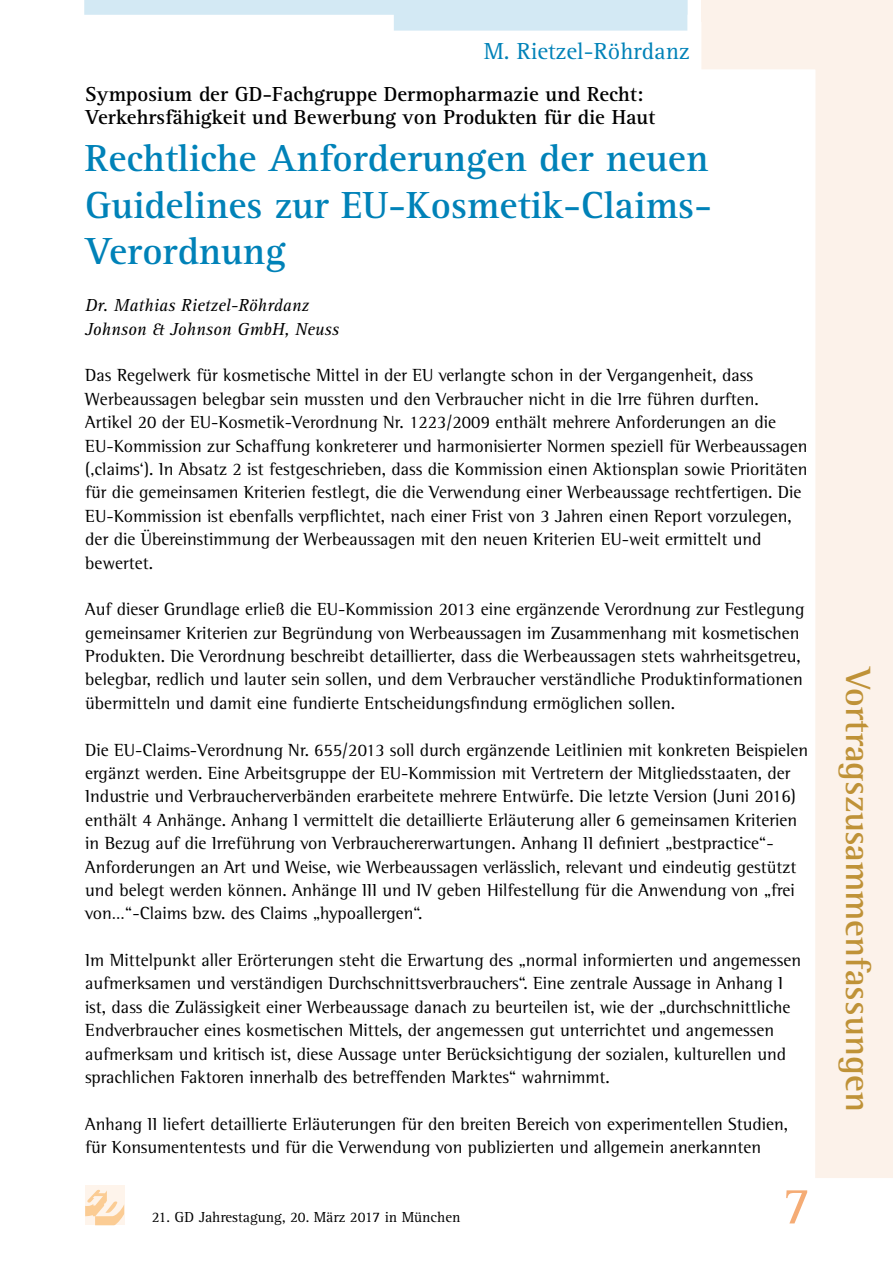
<style>
.page{position:relative;width:893px;height:1263px;background:#fff}
.page>*{position:absolute;margin:0;border:0;box-sizing:border-box;transform-origin:0 0}
.t1{font:54px "Agfa Rotis Serif";color:#f5ac75}
.t2{font:700 39px/46.8px "Agfa Rotis Serif";color:#0082b8;text-align:justify}
.t3{font:700 36px "Agfa Rotis Semi Serif";color:#bf9237}
.t4{font:24px "Agfa Rotis Serif";color:#0082b8}
.t5{font:700 21px/23.4px "Agfa Rotis Serif";color:#000}
.t6{font:18px/23.4px "Agfa Rotis Semi Serif";color:#000}
.t7{font:italic 18px/23.4px "Agfa Rotis Serif";color:#000}
.t8{font:15px "Agfa Rotis Serif";color:#000}
</style>
<div class="page">
<svg style="left:701px;top:21px;width:192px;height:1157px"></svg>
<div style="left:85px;top:1186px;width:39px;height:39px;background:#fef4eb"></div>
<svg style="left:85px;top:1189px;width:39px;height:36px"></svg>
<svg style="left:84px;top:0;width:603px;height:31px"></svg>
<div style="left:701px;top:0;width:192px;height:21px;background:#fcf2ea"></div>
<h3 class="t4" style="left:484px;top:37px;width:207px">M. Rietzel-Röhrdanz</h3>
<p class="t5" style="left:85px;top:83px;width:571px">Symposium der GD-Fachgruppe Dermopharmazie und Recht:<br>Verkehrsfähigkeit und Bewerbung von Produkten für die Haut</p>
<h2 class="t2" style="left:85px;top:135px;width:628px">Rechtliche Anforderungen der neuen Guidelines zur EU-Kosmetik-Claims-Verordnung</h2>
<p class="t7" style="left:85px;top:294px;width:255px">Dr. Mathias Rietzel-Röhrdanz<br>Johnson &amp; Johnson GmbH, Neuss</p>
<p class="t6" style="left:85px;top:364px;width:724px">Das Regelwerk für kosmetische Mittel in der EU verlangte schon in der Vergangenheit, dass Werbeaussagen belegbar sein mussten und den Verbraucher nicht in die Irre führen durften.<br>Artikel 20 der EU-Kosmetik-Verordnung Nr. 1223/2009 enthält mehrere Anforderungen an die EU-Kommission zur Schaffung konkreterer und harmonisierter Normen speziell für Werbeaussagen (‚claims‘). In Absatz 2 ist festgeschrieben, dass die Kommission einen Aktionsplan sowie Prioritäten für die gemeinsamen Kriterien festlegt, die die Verwendung einer Werbeaussage rechtfertigen. Die EU-Kommission ist ebenfalls verpflichtet, nach einer Frist von 3 Jahren einen Report vorzulegen, der die Übereinstimmung der Werbeaussagen mit den neuen Kriterien EU-weit ermittelt und bewertet.</p>
<p class="t6" style="left:85px;top:597px;width:721px">Auf dieser Grundlage erließ die EU-Kommission 2013 eine ergänzende Verordnung zur Festlegung gemeinsamer Kriterien zur Begründung von Werbeaussagen im Zusammenhang mit kosmetischen Produkten. Die Verordnung beschreibt detaillierter, dass die Werbeaussagen stets wahrheitsgetreu, belegbar, redlich und lauter sein sollen, und dem Verbraucher verständliche Produktinformationen übermitteln und damit eine fundierte Entscheidungsfindung ermöglichen sollen.</p>
<p class="t6" style="left:85px;top:738px;width:724px">Die EU-Claims-Verordnung Nr. 655/2013 soll durch ergänzende Leitlinien mit konkreten Beispielen ergänzt werden. Eine Arbeitsgruppe der EU-Kommission mit Vertretern der Mitgliedsstaaten, der Industrie und Verbraucherverbänden erarbeitete mehrere Entwürfe. Die letzte Version (Juni 2016) enthält 4 Anhänge. Anhang I vermittelt die detaillierte Erläuterung aller 6 gemeinsamen Kriterien in Bezug auf die Irreführung von Verbrauchererwartungen. Anhang II definiert „bestpractice“- Anforderungen an Art und Weise, wie Werbeaussagen verlässlich, relevant und eindeutig gestützt und belegt werden können. Anhänge III und IV geben Hilfestellung für die Anwendung von „frei von…“-Claims bzw. des Claims „hypoallergen“.</p>
<p class="t6" style="left:85px;top:948px;width:717px">Im Mittelpunkt aller Erörterungen steht die Erwartung des „normal informierten und angemessen aufmerksamen und verständigen Durchschnittsverbrauchers“. Eine zentrale Aussage in Anhang I ist, dass die Zulässigkeit einer Werbeaussage danach zu beurteilen ist, wie der „durchschnittliche Endverbraucher eines kosmetischen Mittels, der angemessen gut unterrichtet und angemessen aufmerksam und kritisch ist, diese Aussage unter Berücksichtigung der sozialen, kulturellen und sprachlichen Faktoren innerhalb des betreffenden Marktes“ wahrnimmt.</p>
<p class="t6" style="left:85px;top:1112px;width:704px">Anhang II liefert detaillierte Erläuterungen für den breiten Bereich von experimentellen Studien, für Konsumententests und für die Verwendung von publizierten und allgemein anerkannten</p>
<p class="t8" style="left:152px;top:1208px;width:310px">21. GD Jahrestagung, 20. März 2017 in München</p>
<h1 class="t1" style="left:783px;top:1175px;width:30px">7</h1>
<h3 class="t3" style="left:880px;top:668px;width:445px;rotate:90deg">Vortragszusammenfassungen</h3>
</div>
